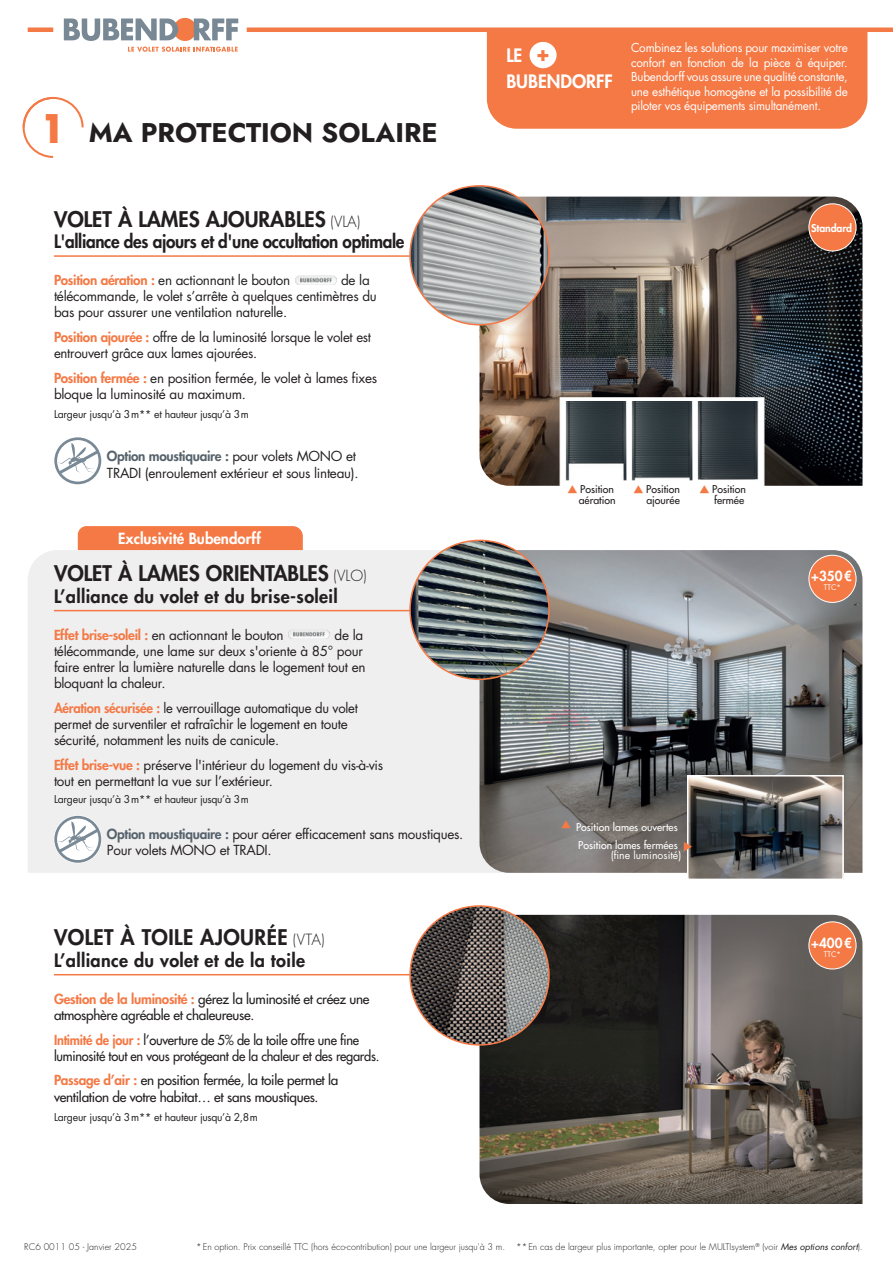
<style>
.page{position:relative;width:893px;height:1263px;background:#fff}
.page>*{position:absolute;margin:0;border:0;box-sizing:border-box;transform-origin:0 0}
.t1{font:700 38.4px "Futura Std";color:#f47945}
.t2{font:700 27px "Jost";color:#231f20}
.t3{font:700 21.15px "Futura Std";color:#f47945}
.t4{font:800 21px "Futura Std";color:#231f20}
.t5{font:800 21px "Futura Std";letter-spacing:.02em;color:#231f20}
.t6{font:800 18px "Futura Std";letter-spacing:.02em;color:#231f20}
.t7{font:800 18px "Futura Std";letter-spacing:-.02em;color:#231f20;scale:.95 1}
.t8{font:800 18px/25.2px "Futura Std";color:#fff}
.t9{font:800 15px "Futura Std";color:#fff}
.t10{font:13.5px/16.2px "Futura Std";letter-spacing:-.02em;color:#231f20}
.t11{font:500 13.5px/16.2px "Futura Std";letter-spacing:-.02em;color:#231f20}
.t12{font:500 13.5px/16.2px "Futura Std";letter-spacing:-.02em;color:#231f20;scale:.95 1}
.t13{font:800 13.5px "Futura Std";color:#fff}
.t14{font:12px/14.4px "Futura Std";letter-spacing:-.02em;color:#fff;text-align:justify}
.t15{font:10.5px "Futura Std";letter-spacing:-.02em;color:#231f20}
.t16{font:500 10.5px/10.5px "Futura Std";color:#231f20}
.t17{font:500 10.5px/18px "Futura Std";color:#fff}
.t18{font:10.5px "Futura Std";color:#fff}
.t19{font:800 10.5px "Futura Std";letter-spacing:-.01em;color:#fff}
.t20{font:300 9px "Futura Std";color:#231f20}
.t21{font:7.5px "Futura Std";color:#fff}
.s1{font-weight:300;font-size:15px}
.s2{font-weight:800;color:#f47945}
.s3{font-weight:800;color:#57636c}
.s4{font-weight:400;font-style:italic}
</style>
<div class="page">
<div style="left:28px;top:550px;width:451px;height:323px;background:#efeff0"></div>
<hr style="left:28px;top:28px;width:865px;height:4px;background:#f47945">
<div style="left:487px;top:32px;width:380px;height:97px;background:#f47945"></div>
<div style="left:529px;top:42px;width:28px;height:26px;background:#fff;border-radius:50%"></div>
<img style="left:479px;top:915px;width:383px;height:289px">
<img style="left:479px;top:550px;width:383px;height:323px">
<img style="left:690px;top:778px;width:151px;height:99px">
<div style="left:687px;top:775px;width:157px;height:105px;border:2px solid #fff"></div>
<img style="left:479px;top:197px;width:383px;height:289px">
<div style="left:560px;top:397px;width:204px;height:105px;background:#fff;border:1px solid #fff"></div>
<img style="left:697px;top:401px;width:62px;height:79px">
<img style="left:631px;top:401px;width:62px;height:80px">
<img style="left:565px;top:401px;width:62px;height:80px">
<hr style="left:54px;top:974px;width:359px;height:1px;background:#f47945">
<hr style="left:54px;top:610px;width:359px;height:1px;background:#f47945">
<hr style="left:54px;top:255px;width:359px;height:2px;background:#f47945">
<img style="left:287px;top:630px;width:44px;height:9px">
<img style="left:295px;top:275px;width:42px;height:10px">
<svg style="left:54px;top:437px;width:47px;height:47px"></svg>
<svg style="left:54px;top:816px;width:47px;height:47px"></svg>
<svg style="left:409px;top:905px;width:141px;height:141px;background:#77706d"></svg>
<svg style="left:409px;top:539px;width:141px;height:142px;background:#7f8485"></svg>
<svg style="left:409px;top:185px;width:141px;height:141px;background:#afacab"></svg>
<svg style="left:22px;top:96px;width:62px;height:62px"></svg>
<div style="left:809px;top:204px;width:47px;height:47px;background:#f47945;border-radius:50%"></div>
<div style="left:809px;top:204px;width:47px;height:47px;border:1px solid #fff;border-radius:50%"></div>
<div style="left:809px;top:555px;width:47px;height:47px;background:#f47945;border-radius:50%"></div>
<div style="left:809px;top:555px;width:47px;height:48px;border:1px solid #fff;border-radius:50%"></div>
<div style="left:809px;top:922px;width:47px;height:47px;background:#f47945;border-radius:50%"></div>
<div style="left:809px;top:922px;width:47px;height:47px;border:1px solid #fff;border-radius:50%"></div>
<div style="left:53px;top:11px;width:194px;height:45px;background:#fff;border-radius:12px"></div>
<div style="left:173px;top:18px;width:24px;height:23px;background:#f37945;border-radius:50%"></div>
<svg style="left:194px;top:19px;width:44px;height:21px"></svg>
<svg style="left:64px;top:19px;width:114px;height:22px"></svg>
<svg style="left:128px;top:47px;width:110px;height:5px"></svg>
<div style="left:78px;top:526px;width:225px;height:24px;background:#f47945"></div>
<svg style="left:562px;top:819px;width:9px;height:9px"></svg>
<svg style="left:684px;top:841px;width:8px;height:10px"></svg>
<h1 class="t1" style="left:40px;top:103px;width:28px">1</h1>
<h2 class="t2" style="left:89px;top:114px;width:351px">MA PROTECTION SOLAIRE</h2>
<h3 class="t4" style="left:54px;top:206px;width:308px">VOLET À LAMES AJOURABLES <span class="s1">(VLA)</span></h3>
<h3 class="t7" style="left:54px;top:230px;width:370px">L'alliance des ajours et d'une occultation optimale</h3>
<p class="t10" style="left:54px;top:272px;width:324px;text-indent:287px">de la télécommande, le volet s’arrête à quelques centimètres du bas pour assurer une ventilation naturelle.</p>
<p class="t10" style="left:54px;top:329px;width:319px"><span class="s2">Position ajourée :</span> offre de la luminosité lorsque le volet est entrouvert grâce aux lames ajourées.</p>
<p class="t10" style="left:54px;top:370px;width:325px"><span class="s2">Position fermée :</span> en position fermée, le volet à lames fixes bloque la luminosité au maximum.</p>
<p class="t10" style="left:54px;top:272px;width:238px"><span class="s2">Position aération :</span> en actionnant le bouton</p>
<p class="t15" style="left:54px;top:407px;width:196px">Largeur jusqu’à 3m** et hauteur jusqu’à 3m</p>
<p class="t10" style="left:107px;top:448px;width:253px"><span class="s3">Option moustiquaire :</span> pour volets MONO et<br>TRADI (enroulement extérieur et sous linteau).</p>
<p class="t9" style="left:118px;top:529px;width:144px">Exclusivité Bubendorff</p>
<h3 class="t4" style="left:54px;top:560px;width:314px">VOLET À LAMES ORIENTABLES <span class="s1">(VLO)</span></h3>
<h3 class="t6" style="left:54px;top:585px;width:285px">L’alliance du volet et du brise-soleil</h3>
<p class="t10" style="left:54px;top:627px;width:231px"><span class="s2">Effet brise-soleil :</span> en actionnant le bouton</p>
<p class="t10" style="left:54px;top:627px;width:313px;text-indent:281px">de la télécommande, une lame sur deux s'oriente à 85° pour faire entrer la lumière naturelle dans le logement tout en bloquant la chaleur.</p>
<p class="t10" style="left:54px;top:700px;width:305px"><span class="s2">Aération sécurisée :</span> le verrouillage automatique du volet permet de surventiler et rafraîchir le logement en toute sécurité, notamment les nuits de canicule.</p>
<p class="t10" style="left:54px;top:757px;width:331px"><span class="s2">Effet brise-vue :</span> préserve l'intérieur du logement du vis-à-vis tout en permettant la vue sur l’extérieur.</p>
<p class="t15" style="left:54px;top:792px;width:196px">Largeur jusqu’à 3m** et hauteur jusqu’à 3m</p>
<p class="t10" style="left:107px;top:826px;width:358px"><span class="s3">Option moustiquaire :</span> pour aérer efficacement sans moustiques.<br>Pour volets MONO et TRADI.</p>
<h3 class="t5" style="left:54px;top:924px;width:272px">VOLET À TOILE AJOURÉE <span class="s1">(VTA)</span></h3>
<h3 class="t6" style="left:54px;top:948px;width:253px">L’alliance du volet et de la toile</h3>
<p class="t11" style="left:54px;top:990px;width:317px"><span class="s2">Gestion de la luminosité :</span> gérez la luminosité et créez une atmosphère agréable et chaleureuse.</p>
<p class="t12" style="left:54px;top:1031px;width:344px"><span class="s2">Intimité de jour :</span> l’ouverture de 5% de la toile offre une fine luminosité tout en vous protégeant de la chaleur et des regards.</p>
<p class="t11" style="left:54px;top:1072px;width:286px"><span class="s2">Passage d’air :</span> en position fermée, la toile permet la ventilation de votre habitat… et sans moustiques.</p>
<p class="t15" style="left:54px;top:1110px;width:205px">Largeur jusqu’à 3m** et hauteur jusqu’à 2,8m</p>
<h3 class="t8" style="left:506px;top:43px;width:108px">LE<br>BUBENDORFF</h3>
<h3 class="t3" style="left:536px;top:39px;width:16px">+</h3>
<p class="t14" style="left:631px;top:41px;width:218px">Combinez les solutions pour maximiser votre confort en fonction de la pièce à équiper.<br>Bubendorff vous assure une qualité constante, une esthétique homogène et la possibilité de piloter vos équipements simultanément.</p>
<p class="t19" style="left:811px;top:221px;width:42px">Standard</p>
<p class="t16" style="left:579px;top:484px;width:38px">Position aération</p>
<p class="t16" style="left:712px;top:484px;width:35px">Position fermée</p>
<p class="t16" style="left:646px;top:484px;width:35px">Position ajourée</p>
<p class="t13" style="left:811px;top:567px;width:42px">+350€</p>
<p class="t21" style="left:824px;top:582px;width:18px">TTC*</p>
<p class="t17" style="left:576px;top:818px;width:103px">Position lames ouvertes<br>Position lames fermées</p>
<p class="t18" style="left:611px;top:848px;width:72px">(fine luminosité)</p>
<p class="t13" style="left:811px;top:934px;width:42px">+400€</p>
<p class="t21" style="left:824px;top:949px;width:18px">TTC*</p>
<p class="t20" style="left:24px;top:1241px;width:114px">RC6 0011 05 - Janvier 2025</p>
<p class="t20" style="left:196px;top:1241px;width:311px">*En option. Prix conseillé TTC (hors éco-contribution) pour une largeur jusqu'à 3 m.</p>
<p class="t20" style="left:516px;top:1241px;width:348px">**En cas de largeur plus importante, opter pour le MULTIsystem<sup>®</sup> (voir <span class="s4">Mes options confort</span>).</p>
</div>
